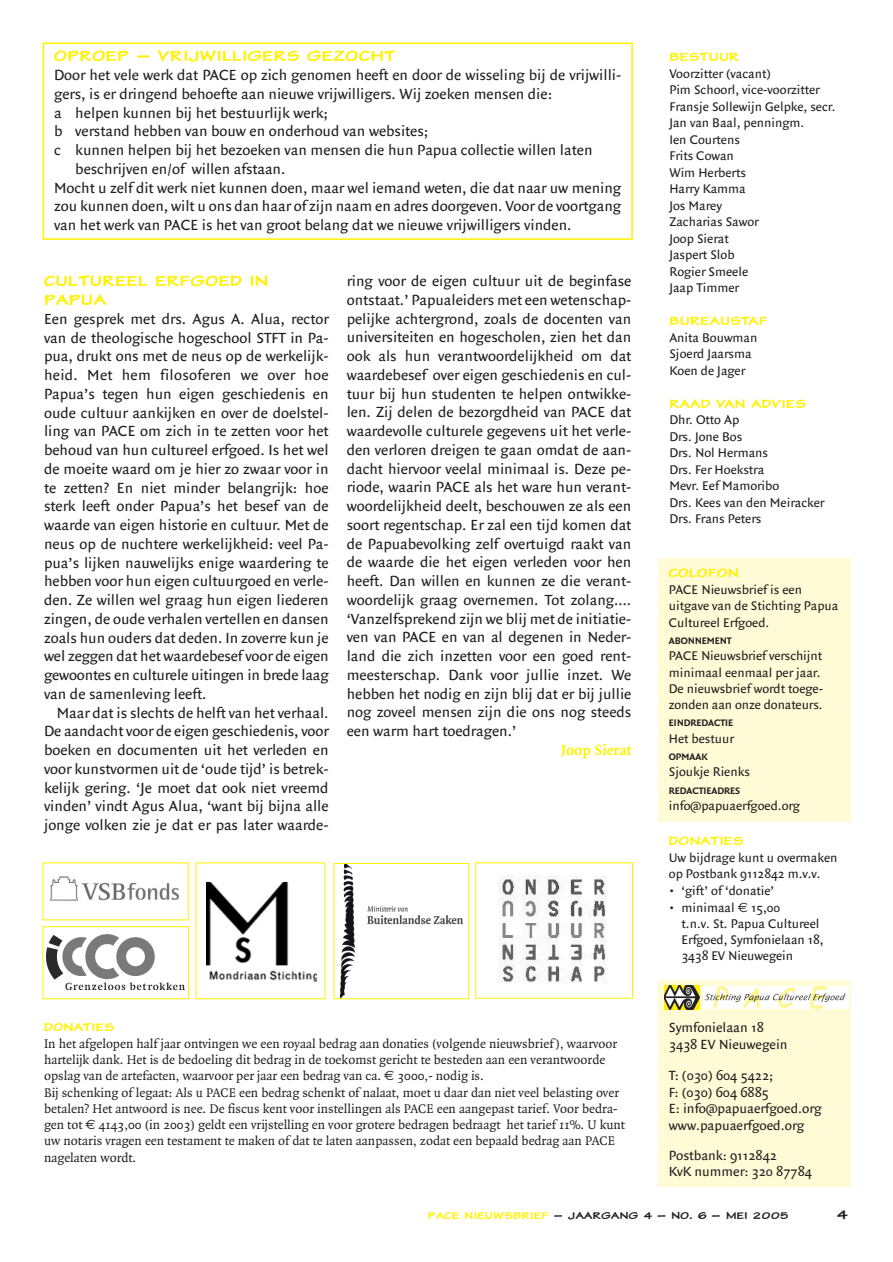
<style>
.page{position:relative;width:893px;height:1262px;background:#fff}
.page>*{position:absolute;margin:0;border:0;box-sizing:border-box;transform-origin:0 0}
.t1{font:15.75px/18.8px "Quadraat Sans";color:#231f20;text-align:justify}
.t2{font:15.75px/18.8px "Comic";color:#fff101}
.t3{font:700 15.75px "Quadraat";color:#fff101}
.t4{font:14.25px/16.5px "Quadraat Sans";color:#231f20}
.t5{font:13.5px/16.5px "Quadraat Sans";color:#231f20}
.t6{font:13.5px/16.2px "Quadraat";color:#231f20}
.t7{font:13.5px "Comic";color:#231f20}
.t8{font:12.75px "Comic";color:#fff101}
.t9{font:12px "Comic";color:#fff101}
.t10{font:10.5px "Comic";color:#231f20}
.t11{font:700 10.2px "Quadraat Sans";color:#231f20}
.s1{font-family:"Euro Sans"}
.s2{color:#fff101}
</style>
<div class="page">
<div style="left:658px;top:558px;width:192px;height:263px;background:#fffbd6"></div>
<div style="left:658px;top:980px;width:192px;height:206px;background:#fffbd6"></div>
<img style="left:703px;top:986px;width:145px;height:23px">
<img style="left:664px;top:985px;width:35px;height:24px">
<img style="left:50px;top:876px;width:130px;height:25px">
<img style="left:46px;top:935px;width:138px;height:54px">
<div style="left:43px;top:926px;width:146px;height:73px;border:1px solid #fff101"></div>
<img style="left:340px;top:865px;width:122px;height:132px">
<div style="left:333px;top:863px;width:136px;height:136px;border:1px solid #fff101"></div>
<img style="left:498px;top:875px;width:108px;height:108px">
<img style="left:206px;top:882px;width:110px;height:100px">
<div style="left:43px;top:43px;width:590px;height:197px;border:2px solid #fff101"></div>
<p class="t2" style="left:54px;top:46px;width:343px">OPROEP – VRIJWILLIGERS GEZOCHT</p>
<p class="t1" style="left:54px;top:67px;width:568px">Door het vele werk dat PACE op zich genomen heeft en door de wisseling bij de vrijwilli-</p>
<p class="t1" style="left:54px;top:86px;width:499px">gers, is er dringend behoefte aan nieuwe vrijwilligers. Wij zoeken mensen die:</p>
<p class="t1" style="left:54px;top:104px;width:275px">a helpen kunnen bij het bestuurlijk werk;</p>
<p class="t1" style="left:54px;top:123px;width:376px">b verstand hebben van bouw en onderhoud van websites;</p>
<p class="t1" style="left:54px;top:142px;width:540px">c kunnen helpen bij het bezoeken van mensen die hun Papua collectie willen laten</p>
<p class="t1" style="left:75px;top:161px;width:212px">beschrijven en/of willen afstaan.</p>
<p class="t1" style="left:54px;top:179px;width:568px">Mocht u zelf dit werk niet kunnen doen, maar wel iemand weten, die dat naar uw mening</p>
<p class="t1" style="left:54px;top:198px;width:568px">zou kunnen doen, wilt u ons dan haar of zijn naam en adres doorgeven. Voor de voortgang</p>
<p class="t1" style="left:54px;top:217px;width:519px">van het werk van PACE is het van groot belang dat we nieuwe vrijwilligers vinden.</p>
<p class="t2" style="left:44px;top:271px;width:226px">CULTUREEL ERFGOED IN<br>PAPUA</p>
<p class="t1" style="left:44px;top:311px;width:286px">Een gesprek met drs. Agus A. Alua, rector van de theologische hogeschool STFT in Pa&shy;pua, drukt ons met de neus op de werkelijk&shy;heid. Met hem filosoferen we over hoe Papua’s tegen hun eigen geschiedenis en oude cultuur aankijken en over de doelstel&shy;ling van PACE om zich in te zetten voor het behoud van hun cultureel erfgoed. Is het wel de moeite waard om je hier zo zwaar voor in te zetten? En niet minder belangrijk: hoe sterk leeft onder Papua’s het besef van de waarde van eigen historie en cultuur. Met de neus op de nuchtere werkelijkheid: veel Pa&shy;pua’s lijken nauwelijks enige waardering te hebben voor hun eigen cultuurgoed en verle&shy;den. Ze willen wel graag hun eigen liederen zingen, de oude verhalen vertellen en dansen zoals hun ouders dat deden. In zoverre kun je wel zeggen dat het waardebesef voor de eigen gewoontes en culturele uitingen in brede laag van de samenleving leeft.</p>
<p class="t1" style="left:44px;top:704px;width:286px;text-indent:13px">Maar dat is slechts de helft van het verhaal.<br>De aandacht voor de eigen geschiedenis, voor boeken en documenten uit het verleden en voor kunstvormen uit de ‘oude tijd’ is betrek&shy;kelijk gering. ‘Je moet dat ook niet vreemd vinden’ vindt Agus Alua, ‘want bij bijna alle jonge volken zie je dat er pas later waarde-</p>
<p class="t1" style="left:347px;top:273px;width:286px">ring voor de eigen cultuur uit de beginfase ontstaat.’ Papualeiders met een wetenschap&shy;pelijke achtergrond, zoals de docenten van universiteiten en hogescholen, zien het dan ook als hun verantwoordelijkheid om dat waardebesef over eigen geschiedenis en cul&shy;tuur bij hun studenten te helpen ontwikke&shy;len. Zij delen de bezorgdheid van PACE dat waardevolle culturele gegevens uit het verle&shy;den verloren dreigen te gaan omdat de aan&shy;dacht hiervoor veelal minimaal is. Deze pe&shy;riode, waarin PACE als het ware hun verant&shy;woordelijkheid deelt, beschouwen ze als een soort regentschap. Er zal een tijd komen dat de Papuabevolking zelf overtuigd raakt van de waarde die het eigen verleden voor hen heeft. Dan willen en kunnen ze die verant&shy;woordelijk graag overnemen. Tot zolang…. ‘Vanzelfsprekend zijn we blij met de initiatie&shy;ven van PACE en van al degenen in Neder&shy;land die zich inzetten voor een goed rent&shy;meesterschap. Dank voor jullie inzet. We hebben het nodig en zijn blij dat er bij jullie nog zoveel mensen zijn die ons nog steeds een warm hart toedragen.’</p>
<p class="t3" style="left:561px;top:743px;width:72px">Joop Sierat</p>
<p class="t9" style="left:44px;top:1019px;width:72px">DONATIES</p>
<p class="t6" style="left:44px;top:1036px;width:582px">In het afgelopen half jaar ontvingen we een royaal bedrag aan donaties (volgende nieuwsbrief ), waarvoor hartelijk dank. Het is de bedoeling dit bedrag in de toekomst gericht te besteden aan een verantwoorde opslag van de artefacten, waarvoor per jaar een bedrag van ca. <span class="s1">€</span> 3000,- nodig is.<br>Bij schenking of legaat: Als u PACE een bedrag schenkt of nalaat, moet u daar dan niet veel belasting over betalen? Het antwoord is nee. De fiscus kent voor instellingen als PACE een aangepast tarief. Voor bedra&shy;gen tot <span class="s1">€</span> 4143,00 (in 2003) geldt een vrijstelling en voor grotere bedragen bedraagt het tarief 11%. U kunt uw notaris vragen een testament te maken of dat te laten aanpassen, zodat een bepaald bedrag aan PACE nagelaten wordt.</p>
<p class="t8" style="left:669px;top:49px;width:72px">BESTUUR</p>
<p class="t5" style="left:669px;top:66px;width:167px">Voorzitter (vacant)<br>Pim Schoorl, vice-voorzitter<br>Fransje Sollewijn Gelpke, secr.<br>Jan van Baal, penningm.<br>Ien Courtens<br>Frits Cowan<br>Wim Herberts<br>Harry Kamma<br>Jos Marey<br>Zacharias Sawor<br>Joop Sierat<br>Jaspert Slob<br>Rogier Smeele<br>Jaap Timmer</p>
<p class="t8" style="left:669px;top:313px;width:100px">BUREAUSTAF</p>
<p class="t5" style="left:669px;top:330px;width:89px">Anita Bouwman<br>Sjoerd Jaarsma<br>Koen de Jager</p>
<p class="t8" style="left:669px;top:396px;width:138px">RAAD VAN ADVIES</p>
<p class="t5" style="left:669px;top:413px;width:156px">Dhr. Otto Ap<br>Drs. Jone Bos<br>Drs. Nol Hermans<br>Drs. Fer Hoekstra<br>Mevr. Eef Mamoribo<br>Drs. Kees van den Meiracker<br>Drs. Frans Peters</p>
<p class="t8" style="left:669px;top:565px;width:72px">COLOFON</p>
<p class="t5" style="left:669px;top:583px;width:171px">PACE Nieuwsbrief is een uitgave van de Stichting Papua<br>Cultureel Erfgoed.</p>
<p class="t11" style="left:669px;top:636px;width:64px">ABONNEMENT</p>
<p class="t5" style="left:669px;top:649px;width:156px">PACE Nieuwsbrief verschijnt minimaal eenmaal per jaar.<br>De nieuwsbrief wordt toege&shy;zonden aan onze donateurs.</p>
<p class="t11" style="left:669px;top:719px;width:66px">EINDREDACTIE</p>
<p class="t5" style="left:669px;top:731px;width:66px">Het bestuur</p>
<p class="t11" style="left:669px;top:752px;width:40px">OPMAAK</p>
<p class="t5" style="left:669px;top:764px;width:82px">Sjoukje Rienks</p>
<p class="t11" style="left:669px;top:786px;width:73px">REDACTIEADRES</p>
<p class="t5" style="left:669px;top:798px;width:133px">info@papuaerfgoed.org</p>
<p class="t8" style="left:669px;top:833px;width:76px">DONATIES</p>
<p class="t5" style="left:669px;top:850px;width:170px">Uw bijdrage kunt u overmaken op Postbank 9112842 m.v.v.</p>
<p class="t5" style="left:669px;top:883px;width:107px">• ‘gift’ of ‘donatie’</p>
<p class="t5" style="left:681px;top:900px;width:143px;text-indent:-13px">• minimaal <span class="s1">€</span> 15,00<br>t.n.v. St. Papua Cultureel<br>Erfgoed, Symfonielaan 18,<br>3438 EV Nieuwegein</p>
<p class="t4" style="left:669px;top:1020px;width:120px">Symfonielaan 18<br>3438 EV Nieuwegein</p>
<p class="t4" style="left:669px;top:1068px;width:154px">T: (030) 604 5422;<br>F: (030) 604 6885<br>E: info@papuaerfgoed.org www.papuaerfgoed.org</p>
<p class="t4" style="left:669px;top:1148px;width:144px">Postbank: 9112842<br>KvK nummer: 320 87784</p>
<p class="t10" style="left:428px;top:1208px;width:362px"><span class="s2">PACE NIEUWSBRIEF</span> – JAARGANG 4 – NO. 6 – MEI 2005</p>
<p class="t7" style="left:836px;top:1206px;width:13px">4</p>
</div>
